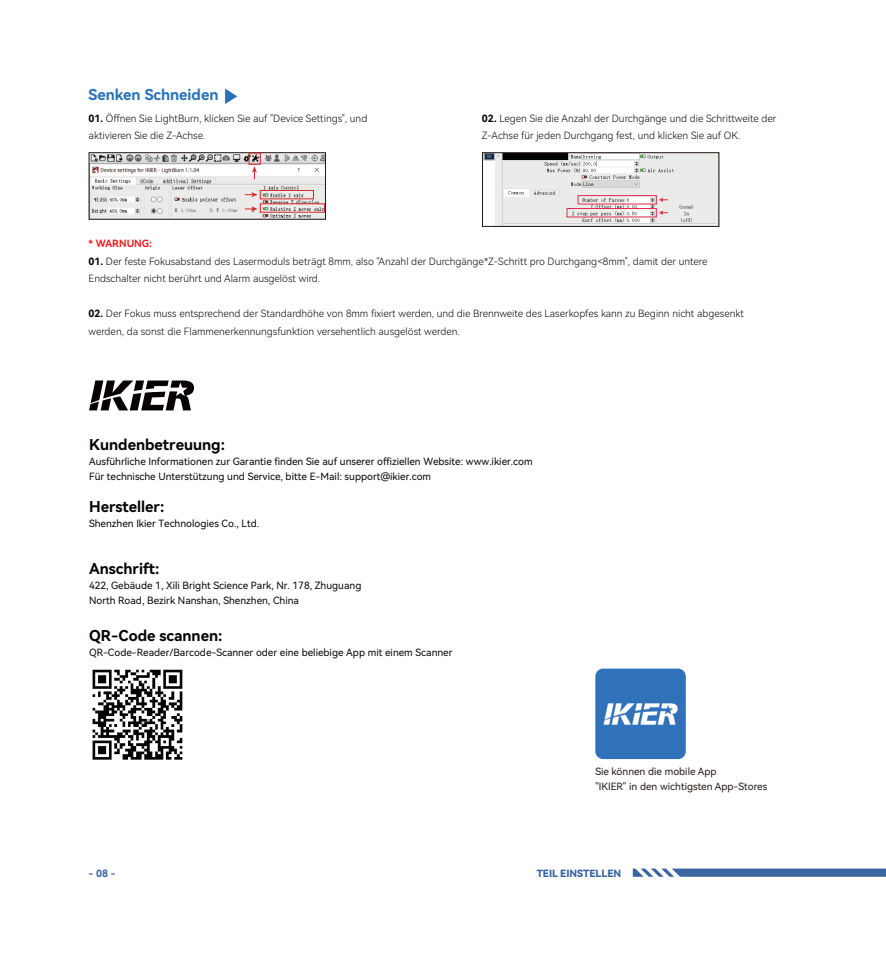
<style>
.page{position:relative;width:886px;height:957px;background:#fff}
.page>*{position:absolute;margin:0;border:0;box-sizing:border-box;transform-origin:0 0}
.t1{font:15px "Harmony OS Sans SC Bold";color:#070304}
.t2{font:15px "Harmony OS Sans SC Bold";color:#2972b9}
.t3{font:10px/17.5px "Harmony OS Sans SC Light";color:#030303}
.t4{font:10px/15px "Harmony OS Sans SC";color:#070304}
.t5{font:10px/15px "Harmony OS Sans SC";color:#211814}
.t6{font:10px "Harmony OS Sans SC Black";color:#3b65a0}
.t7{font:10px "Harmony OS Sans SC Bold";color:#ee1d23}
.t8{font:10px "Harmony OS Sans SC Bold";color:#3b65a0}
.s1{font-family:"Harmony OS Sans SC Bold"}
</style>
<div class="page">
<img style="left:484px;top:154px;width:233px;height:71px">
<div style="left:482px;top:152px;width:237px;height:75px;border:1px solid #211814"></div>
<div style="left:578px;top:195px;width:79px;height:9px;border:1px solid #e32b52"></div>
<div style="left:567px;top:208px;width:90px;height:9px;border:1px solid #e32b52"></div>
<svg style="left:659px;top:198px;width:9px;height:4px"></svg>
<svg style="left:659px;top:210px;width:9px;height:5px"></svg>
<img style="left:91px;top:154px;width:233px;height:63px">
<div style="left:89px;top:152px;width:237px;height:67px;border:1px solid #211814"></div>
<div style="left:249px;top:153px;width:12px;height:12px;border:1px solid #d92628"></div>
<div style="left:260px;top:190px;width:54px;height:9px;border:1px solid #d92628"></div>
<div style="left:260px;top:203px;width:65px;height:9px;border:1px solid #d92628"></div>
<svg style="left:252px;top:166px;width:5px;height:13px"></svg>
<svg style="left:245px;top:192px;width:13px;height:5px"></svg>
<svg style="left:245px;top:206px;width:13px;height:5px"></svg>
<svg style="left:89px;top:380px;width:105px;height:30px"></svg>
<img style="left:92px;top:669px;width:91px;height:91px">
<img style="left:595px;top:668px;width:91px;height:91px">
<svg style="left:225px;top:89px;width:12px;height:15px"></svg>
<svg style="left:633px;top:868px;width:253px;height:9px;background:#5c7eaf"></svg>
<h1 class="t2" style="left:89px;top:84px;width:131px">Senken Schneiden</h1>
<p class="t3" style="left:89px;top:109px;width:280px"><span class="s1">01.</span> Öffnen Sie LightBurn, klicken Sie auf "Device Settings", und aktivieren Sie die Z-Achse.</p>
<p class="t3" style="left:482px;top:109px;width:296px"><span class="s1">02.</span> Legen Sie die Anzahl der Durchgänge und die Schrittweite der<br>Z-Achse für jeden Durchgang fest, und klicken Sie auf OK.</p>
<p class="t7" style="left:89px;top:237px;width:65px">* WARNUNG:</p>
<p class="t3" style="left:89px;top:252px;width:620px"><span class="s1">01.</span> Der feste Fokusabstand des Lasermoduls beträgt 8mm, also "Anzahl der Durchgänge*Z-Schritt pro Durchgang&lt;8mm", damit der untere<br>Endschalter nicht berührt und Alarm ausgelöst wird.</p>
<p class="t3" style="left:89px;top:305px;width:657px"><span class="s1">02.</span> Der Fokus muss entsprechend der Standardhöhe von 8mm fixiert werden, und die Brennweite des Laserkopfes kann zu Beginn nicht abgesenkt werden, da sonst die Flammenerkennungsfunktion versehentlich ausgelöst werden.</p>
<h1 class="t1" style="left:89px;top:434px;width:137px">Kundenbetreuung:</h1>
<p class="t4" style="left:89px;top:453px;width:445px">Ausführliche Informationen zur Garantie finden Sie auf unserer offiziellen Website: www.ikier.com<br>Für technische Unterstützung und Service, bitte E-Mail: support@ikier.com</p>
<h1 class="t1" style="left:89px;top:496px;width:77px">Hersteller:</h1>
<p class="t4" style="left:89px;top:516px;width:172px">Shenzhen Ikier Technologies Co., Ltd.</p>
<h1 class="t1" style="left:89px;top:558px;width:72px">Anschrift:</h1>
<p class="t4" style="left:89px;top:577px;width:274px">422, Gebäude 1, Xili Bright Science Park, Nr. 178, Zhuguang<br>North Road, Bezirk Nanshan, Shenzhen, China</p>
<h1 class="t1" style="left:89px;top:625px;width:135px">QR-Code scannen:</h1>
<p class="t4" style="left:89px;top:645px;width:365px">QR-Code-Reader/Barcode-Scanner oder eine beliebige App mit einem Scanner</p>
<p class="t5" style="left:595px;top:763px;width:173px">Sie können die mobile App<br>"IKIER" in den wichtigsten App-Stores</p>
<p class="t8" style="left:89px;top:866px;width:29px">- 08 -</p>
<p class="t6" style="left:537px;top:866px;width:86px">TEIL EINSTELLEN</p>
</div>
